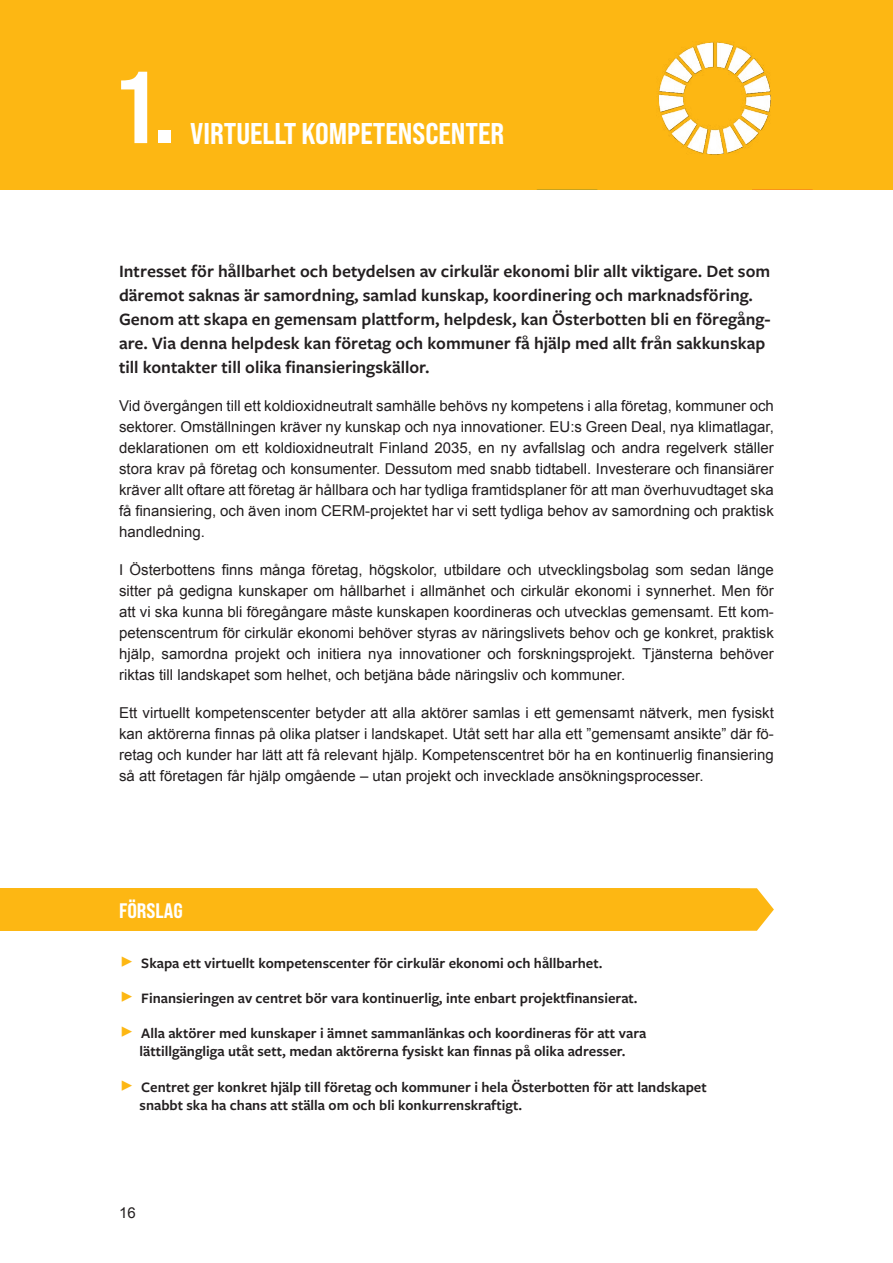
<style>
.page{position:relative;width:893px;height:1263px;background:#fff}
.page>*{position:absolute;margin:0;border:0;box-sizing:border-box;transform-origin:0 0}
.t1{font:102px "Bebas Neue Pro Sm E Eb";color:#fff}
.t2{font:30px "Bebas Neue Pro Sm E Eb";color:#fff}
.t3{font:21px "Bebas Neue Pro Sm E Eb";color:#fff}
.t4{font:600 18px/24px "Freight Sans Pro";color:#231f20}
.t5{font:15px/21px "Arial";color:#231f20;text-align:justify}
.t6{font:600 15px/18px "Freight Sans Pro";color:#231f20;text-align:center}
.s1{font-family:"Montserrat";font-weight:400;font-size:24px;color:#fdb713}
</style>
<div class="page">
<div style="left:0;top:0;width:893px;height:189px;background:#fdb713"></div>
<img style="left:531px;top:189px;width:284px;height:1px">
<img style="left:658px;top:42px;width:113px;height:113px">
<div style="left:0;top:888px;width:740px;height:43px;background:#fdb713"></div>
<svg style="left:740px;top:888px;width:34px;height:43px"></svg>
<h1 class="t1" style="left:119px;top:46px;width:58px">1.</h1>
<h2 class="t2" style="left:190px;top:115px;width:316px">VIRTUELLT KOMPETENSCENTER</h2>
<p class="t4" style="left:119px;top:259px;width:653px">Intresset för hållbarhet och betydelsen av cirkulär ekonomi blir allt viktigare. Det som däremot saknas är samordning, samlad kunskap, koordinering och marknadsföring.<br>Genom att skapa en gemensam plattform, helpdesk, kan Österbotten bli en föregång&shy;are. Via denna helpdesk kan företag och kommuner få hjälp med allt från sakkunskap till kontakter till olika finansieringskällor.</p>
<p class="t5" style="left:119px;top:396px;width:656px">Vid övergången till ett koldioxidneutralt samhälle behövs ny kompetens i alla företag, kommuner och sektorer. Omställningen kräver ny kunskap och nya innovationer. EU:s Green Deal, nya klimatlagar, deklarationen om ett koldioxidneutralt Finland 2035, en ny avfallslag och andra regelverk ställer stora krav på företag och konsumenter. Dessutom med snabb tidtabell. Investerare och finansiärer kräver allt oftare att företag är hållbara och har tydliga framtidsplaner för att man överhuvudtaget ska få finansiering, och även inom CERM-projektet har vi sett tydliga behov av samordning och praktisk handledning.</p>
<p class="t5" style="left:119px;top:560px;width:656px">I Österbottens finns många företag, högskolor, utbildare och utvecklingsbolag som sedan länge sitter på gedigna kunskaper om hållbarhet i allmänhet och cirkulär ekonomi i synnerhet. Men för att vi ska kunna bli föregångare måste kunskapen koordineras och utvecklas gemensamt. Ett kom&shy;petenscentrum för cirkulär ekonomi behöver styras av näringslivets behov och ge konkret, praktisk hjälp, samordna projekt och initiera nya innovationer och forskningsprojekt. Tjänsterna behöver riktas till landskapet som helhet, och betjäna både näringsliv och kommuner.</p>
<p class="t5" style="left:119px;top:703px;width:656px">Ett virtuellt kompetenscenter betyder att alla aktörer samlas i ett gemensamt nätverk, men fysiskt kan aktörerna finnas på olika platser i landskapet. Utåt sett har alla ett ”gemensamt ansikte” där fö&shy;retag och kunder har lätt att få relevant hjälp. Kompetenscentret bör ha en kontinuerlig finansiering så att företagen får hjälp omgående – utan projekt och invecklade ansökningsprocesser.</p>
<h3 class="t3" style="left:119px;top:898px;width:65px">FÖRSLAG</h3>
<p class="t6" style="left:119px;top:954px;width:485px"><span class="s1">▶</span> Skapa ett virtuellt kompetenscenter för cirkulär ekonomi och hållbarhet.</p>
<p class="t6" style="left:119px;top:989px;width:520px"><span class="s1">▶</span> Finansieringen av centret bör vara kontinuerlig, inte enbart projektfinansierat.</p>
<p class="t6" style="left:119px;top:1024px;width:529px"><span class="s1">▶</span> Alla aktörer med kunskaper i ämnet sammanlänkas och koordineras för att vara lättillgängliga utåt sett, medan aktörerna fysiskt kan finnas på olika adresser.</p>
<p class="t6" style="left:140px;top:1077px;width:569px;text-align:left;text-indent:-21px"><span class="s1">▶</span> Centret ger konkret hjälp till företag och kommuner i hela Österbotten för att landskapet snabbt ska ha chans att ställa om och bli konkurrenskraftigt.</p>
<p class="t5" style="left:119px;top:1202px;width:18px">16</p>
</div>
